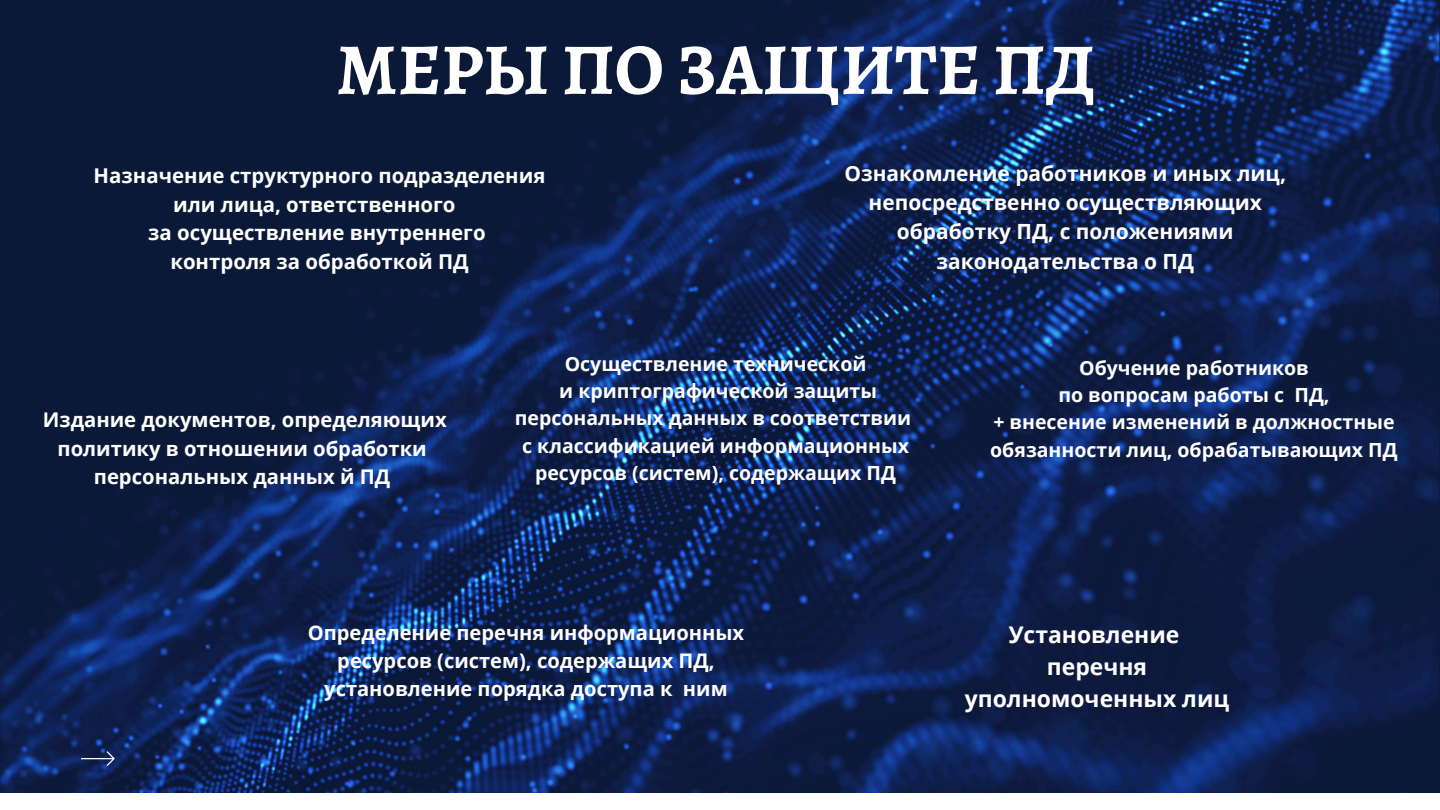
<style>
.page{position:relative;width:1440px;height:810px;background:#fff}
.page>*{position:absolute;margin:0;border:0;box-sizing:border-box;transform-origin:0 0}
.t1{font:700 73px "Alegreya";color:#fff}
.t2{font:700 22.9px/32.1px "Open Sans";color:#fff;text-align:center}
.t3{font:700 20.9px/29.3px "Open Sans";color:#fff;text-align:center}
.t4{font:700 20.4px/28.6px "Open Sans";color:#fff;text-align:center}
.t5{font:700 20.2px/28.3px "Open Sans";color:#fff;text-align:center}
.t6{font:700 20.1px/28.1px "Open Sans";color:#fff;text-align:center}
.t7{font:700 19.5px/27.3px "Open Sans";color:#fff;text-align:center}
</style>
<div class="page">
<img style="left:0;top:0;width:1440px;height:793px">
<svg style="left:81px;top:751px;width:34px;height:15px"></svg>
<h1 class="t1" style="left:336px;top:20px;width:761px">МЕРЫ ПО ЗАЩИТЕ ПД</h1>
<p class="t4" style="left:94px;top:161px;width:453px">Назначение структурного подразделения или лица, ответственного</p>
<p class="t4" style="left:148px;top:218px;width:339px">за осуществление внутреннего</p>
<p class="t4" style="left:170px;top:247px;width:300px">контроля за обработкой ПД</p>
<p class="t3" style="left:844px;top:158px;width:443px">Ознакомление работников и иных лиц, непосредственно осуществляющих обработку ПД, с положениями законодательства о ПД</p>
<h2 class="t5" style="left:43px;top:405px;width:405px">Издание документов, определяющих политику в отношении обработки персональных данных й ПД</h2>
<p class="t7" style="left:565px;top:350px;width:303px">Осуществление технической</p>
<p class="t7" style="left:515px;top:377px;width:398px">и криптографической защиты персональных данных в соответствии</p>
<p class="t7" style="left:522px;top:432px;width:388px">с классификацией информационных ресурсов (систем), содержащих ПД</p>
<p class="t6" style="left:308px;top:618px;width:438px">Определение перечня информационных ресурсов (систем), содержащих ПД,</p>
<p class="t6" style="left:324px;top:674px;width:405px">установление порядка доступа к ним</p>
<p class="t7" style="left:1079px;top:354px;width:231px">Обучение работников</p>
<p class="t7" style="left:1058px;top:381px;width:273px">по вопросам работы с ПД,</p>
<p class="t7" style="left:990px;top:408px;width:409px;text-align:left">+ внесение изменений в должностные обязанности лиц, обрабатывающих ПД</p>
<p class="t2" style="left:965px;top:618px;width:266px">Установление перечня уполномоченных лиц</p>
</div>
